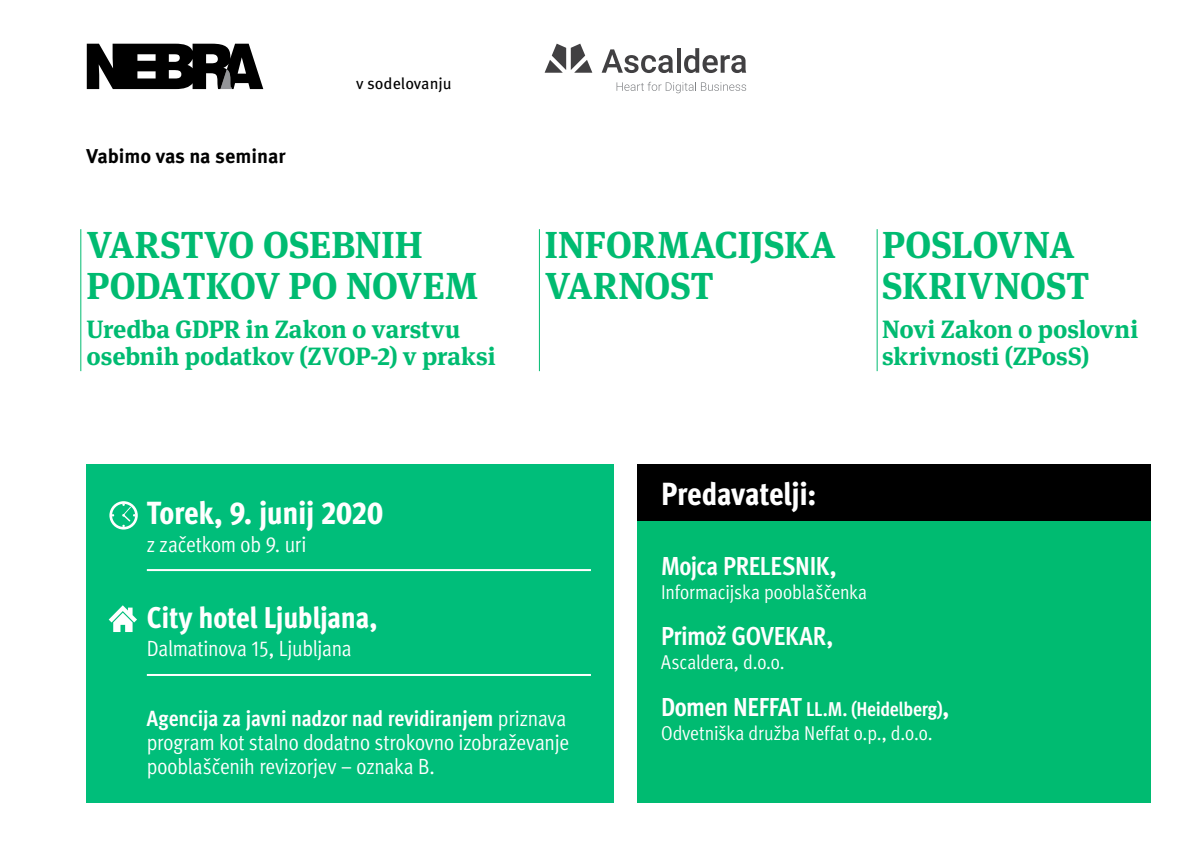
<style>
.page{position:relative;width:1191px;height:845px;background:#fff}
.page>*{position:absolute;margin:0;border:0;box-sizing:border-box;transform-origin:0 0}
.t1{font:700 37.4px/41.6px "Meta Serif Pro";letter-spacing:-.005em;color:#00bb71}
.t2{font:800 condensed 32px "Meta Pro";letter-spacing:-.01em;color:#fff}
.t3{font:800 condensed 30px "Meta Pro";letter-spacing:-.01em;color:#fff}
.t4{font:700 condensed 26px "Meta Pro";letter-spacing:-.015em;color:#fff}
.t5{font:700 25px/27px "Meta Serif Pro";letter-spacing:-.005em;color:#00bb71}
.t6{font:22px/24px "Meta Pro Cond Norm";letter-spacing:-.01em;color:#fff}
.t7{font:700 condensed 22px "Meta Pro";letter-spacing:-.01em;color:#fff}
.t8{font:20px "Meta Pro Cond Norm";letter-spacing:-.005em;color:#fff}
.t9{font:700 20px "Meta Pro";letter-spacing:-.005em;color:#000}
.t10{font:700 condensed 20px "Meta Pro";letter-spacing:-.015em;color:#fff}
.t11{font:16px "Meta Pro";color:#000}
.s1{font-family:"Meta Pro Cond Norm";font-weight:400;font-stretch:normal}
.s2{font-size:20px}
</style>
<div class="page">
<svg style="left:87px;top:44px;width:176px;height:45px"></svg>
<div style="left:86px;top:464px;width:528px;height:338px;background:#00be7a"></div>
<svg style="left:109px;top:501px;width:29px;height:28px"></svg>
<div style="left:637px;top:464px;width:514px;height:338px;background:#00bb71"></div>
<div style="left:637px;top:464px;width:514px;height:57px;background:#000"></div>
<svg style="left:109px;top:605px;width:28px;height:27px"></svg>
<hr style="left:147px;top:569px;width:444px;height:2px;background:#fff">
<hr style="left:147px;top:673px;width:444px;height:2px;background:#fff">
<svg style="left:601px;top:49px;width:72px;height:24px"></svg>
<svg style="left:677px;top:48px;width:3px;height:25px"></svg>
<svg style="left:684px;top:48px;width:62px;height:25px"></svg>
<svg style="left:544px;top:44px;width:48px;height:29px"></svg>
<svg style="left:616px;top:82px;width:130px;height:11px"></svg>
<hr style="left:80px;top:229px;width:1px;height:142px;background:#00bb71">
<hr style="left:539px;top:229px;width:1px;height:142px;background:#00bb71">
<hr style="left:876px;top:229px;width:1px;height:142px;background:#00bb71">
<p class="t9" style="left:86px;top:140px;width:201px">Vabimo vas na seminar</p>
<p class="t11" style="left:356px;top:71px;width:97px">v sodelovanju</p>
<h1 class="t1" style="left:86px;top:221px;width:393px">VARSTVO OSEBNIH<br>PODATKOV PO NOVEM</h1>
<p class="t5" style="left:86px;top:314px;width:410px">Uredba GDPR in Zakon o varstvu osebnih podatkov (ZVOP-2 v) praksi</p>
<h2 class="t2" style="left:147px;top:488px;width:238px">Torek, 9. junij 2020</h2>
<p class="t6" style="left:147px;top:531px;width:161px">z začetkom ob 9. uri</p>
<h3 class="t3" style="left:147px;top:594px;width:232px">City hotel Ljubljana,</h3>
<p class="t6" style="left:147px;top:635px;width:206px">Dalmatinova 15, Ljubljana</p>
<h1 class="t1" style="left:544px;top:221px;width:293px">INFORMACIJSKA<br>VARNOST</h1>
<h1 class="t1" style="left:882px;top:221px;width:208px">POSLOVNA<br>SKRIVNOST</h1>
<p class="t5" style="left:882px;top:314px;width:257px">Novi Zakon o poslovni skrivnosti (ZPosS(</p>
<h2 class="t2" style="left:661px;top:469px;width:157px">Predavatelji:</h2>
<p class="t4" style="left:661px;top:545px;width:177px">Mojca PRELESNIK,</p>
<p class="t8" style="left:661px;top:577px;width:208px">Informacijska pooblaščenka</p>
<p class="t4" style="left:661px;top:616px;width:174px">Primož GOVEKAR,</p>
<p class="t8" style="left:661px;top:647px;width:125px">Ascaldera .o.o.d,</p>
<p class="t7" style="left:147px;top:701px;width:421px">Agencija za javni nadzor nad revidiranjem <span class="s1">priznava</span></p>
<p class="t6" style="left:147px;top:729px;width:424px">program kot stalno dodatno strokovno izobraževanje pooblaščenih revizorjev – oznaka .B</p>
<p class="t4" style="left:661px;top:687px;width:142px">Domen NEFFAT</p>
<p class="t4" style="left:937px;top:687px;width:13px">,<span class="s2">)</span></p>
<p class="t10" style="left:806px;top:693px;width:132px">LL M. (. Heidelberg</p>
<p class="t8" style="left:661px;top:718px;width:273px">Odvetniška d r u ž b a N e f f a t p.o .o.o.d. ,</p>
</div>
